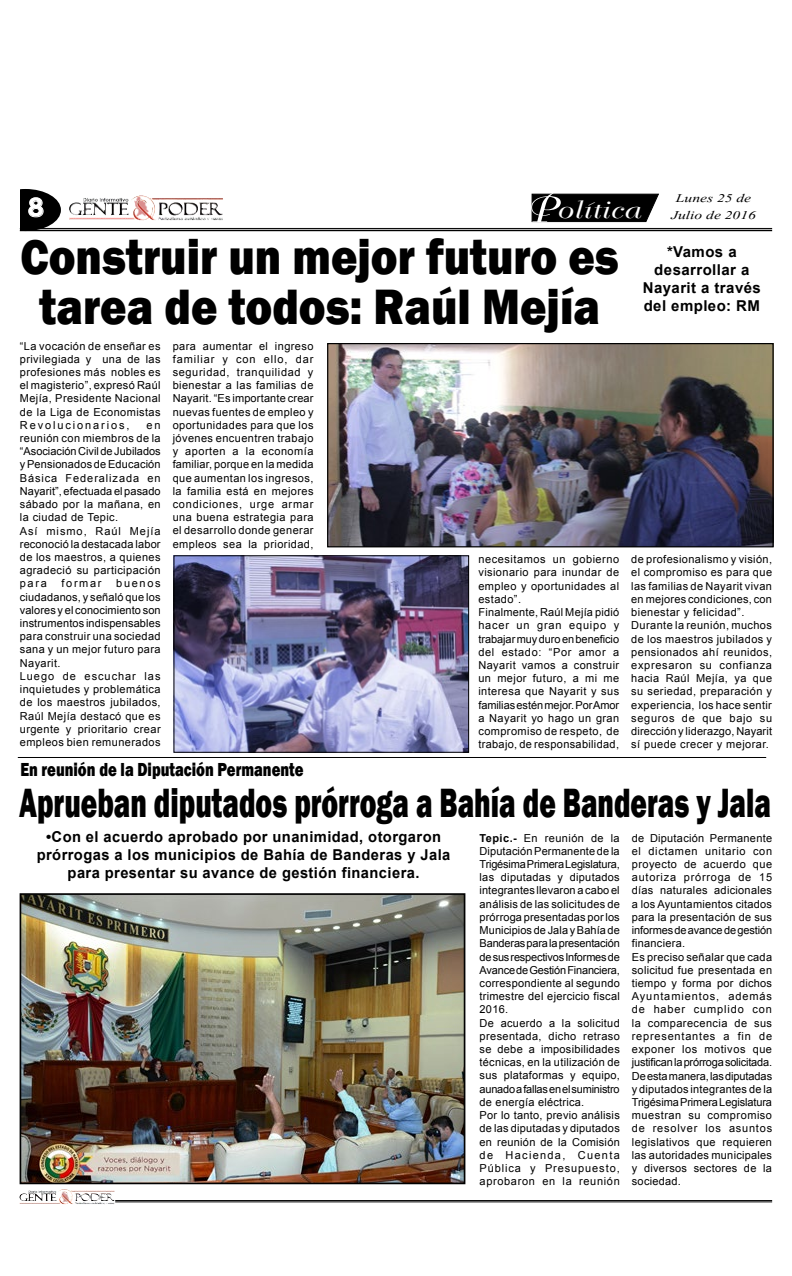
<style>
.page{position:relative;width:792px;height:1276px;background:#fff}
.page>*{position:absolute;margin:0;border:0;box-sizing:border-box;transform-origin:0 0}
.t1{font:800 51.1px/50px "Franklin Gothic";color:#000;text-align:center;scale:.88 1}
.t2{font:800 42px "Franklin Gothic";color:#000;scale:.67 1}
.t3{font:700 25.2px "Century Gothic";color:#fff;scale:1.14 1}
.t4{font:24px "Bellevue";letter-spacing:.03em;color:#fff;scale:1.29 1}
.t5{font:800 19.4px "Franklin Gothic";color:#000;scale:.77 1}
.t6{font:700 15px/18px "Arial";letter-spacing:.03em;color:#000;text-align:center}
.t7{font:14.6px "Vijaya";color:#000;scale:1.32 1}
.t8{font:11px/13.2px "Arial";letter-spacing:.035em;color:#000}
.s1{font-weight:700}
</style>
<div class="page">
<img style="left:58px;top:1189px;width:14px;height:12px">
<img style="left:131px;top:196px;width:23px;height:20px">
<hr style="left:115px;top:1200px;width:657px;height:1px;background:#000">
<hr style="left:115px;top:1201px;width:657px;height:1px;background:#000">
<svg style="left:20px;top:189px;width:41px;height:41px"></svg>
<hr style="left:20px;top:228px;width:752px;height:1px;background:#000">
<hr style="left:20px;top:230px;width:752px;height:1px;background:#000">
<svg style="left:531px;top:193px;width:128px;height:30px"></svg>
<img style="left:329px;top:345px;width:443px;height:200px">
<div style="left:327px;top:343px;width:447px;height:204px;border:1px solid #000"></div>
<hr style="left:18px;top:757px;width:748px;height:1px;background:#000">
<img style="left:23px;top:896px;width:439px;height:285px">
<div style="left:20px;top:893px;width:445px;height:291px;border:2px solid #000"></div>
<img style="left:175px;top:557px;width:292px;height:194px">
<div style="left:173px;top:555px;width:296px;height:198px;border:1px solid #000"></div>
<h3 class="t7" style="left:676px;top:186px;width:59px">Lunes 25 de</h3>
<h3 class="t3" style="left:28px;top:188px;width:16px">8</h3>
<h3 class="t4" style="left:555px;top:197px;width:66px">olítica</h3>
<h3 class="t7" style="left:671px;top:204px;width:66px">Julio de 2016</h3>
<h1 class="t1" style="left:20px;top:232px;width:682px">Construir un mejor futuro es tarea de todos: Raúl Mejía</h1>
<h3 class="t6" style="left:643px;top:243px;width:120px">*Vamos a desarrollar a<br>Nayarit a través del empleo: RM</h3>
<p class="t8" style="left:20px;top:339px;width:142px;text-align:justify">“La vocación de enseñar es privilegiada y una de las profesiones más nobles es el magisterio”, expresó Raúl Mejía, Presidente Nacional de la Liga de Economistas Revolucionarios,</p>
<p class="t8" style="left:20px;top:418px;width:142px;text-indent:127px">en reunión con miembros de la “Asociación Civil de Jubilados y Pensionados de Educación<br>Básica Federalizada en<br>Nayarit”, efectuada el pasado sábado por la mañana, en la ciudad de Tepic.<br>Así mismo, Raúl Mejía reconoció la destacada labor de los maestros, a quienes agradeció su participación para</p>
<p class="t8" style="left:62px;top:577px;width:42px">formar</p>
<p class="t8" style="left:20px;top:577px;width:142px;text-indent:96px">buenos ciudadanos, y señaló que los valores y el conocimiento son instrumentos indispensables para construir una sociedad sana y un mejor futuro para<br>Nayarit.<br>Luego de escuchar las inquietudes y problemática de los maestros jubilados,<br>Raúl Mejía destacó que es urgente y prioritario crear empleos bien remunerados</p>
<p class="t8" style="left:173px;top:339px;width:142px;text-align:justify">para aumentar el ingreso familiar y con ello, dar seguridad, tranquilidad y bienestar a las familias de Nayarit. “Es importante crear nuevas fuentes de empleo y oportunidades para que los jóvenes encuentren trabajo y aporten a la economía familiar, porque en la medida que aumentan los ingresos, la familia está en mejores condiciones, urge armar una buena estrategia para el desarrollo donde generar empleos sea la prioridad,</p>
<p class="t8" style="left:478px;top:553px;width:142px">necesitamos un gobierno visionario para inundar de empleo y oportunidades al estado”.<br>Finalmente, Raúl Mejía pidió hacer un gran equipo y trabajar muy duro en beneficio del estado: “Por amor a<br>Nayarit vamos a construir un mejor futuro, a mi me interesa que Nayarit y sus familias estén mejor. Por Amor a Nayarit yo hago un gran compromiso de respeto, de trabajo, de responsabilidad,</p>
<p class="t8" style="left:631px;top:553px;width:142px">de profesionalismo y visión, el compromiso es para que las familias de Nayarit vivan en mejores condiciones, con bienestar y felicidad”.<br>Durante la reunión, muchos de los maestros jubilados y pensionados ahí reunidos, expresaron su confianza hacia Raúl Mejía, ya que su seriedad, preparación y experiencia, los hace sentir seguros de que bajo su dirección y liderazgo, Nayarit sí puede crecer y mejorar.</p>
<h3 class="t5" style="left:20px;top:757px;width:369px">En reunión de la Diputación Permanente</h3>
<h2 class="t2" style="left:19px;top:776px;width:1123px">Aprueban diputados prórroga a Bahía de Banderas y Jala</h2>
<p class="t8" style="left:480px;top:831px;width:142px"><span class="s1">Tepic.-</span> En reunión de la<br>Diputación Permanente de la<br>Trigésima Primera Legislatura, las diputadas y diputados integrantes llevaron a cabo el análisis de las solicitudes de prórroga presentadas por los<br>Municipios de Jala y Bahía de<br>Banderas para la presentación de sus respectivos Informes de<br>Avance de Gestión Financiera, correspondiente al segundo trimestre del ejercicio fiscal<br>2016.<br>De acuerdo a la solicitud presentada, dicho retraso se debe a imposibilidades técnicas, en la utilización de sus plataformas y equipo, aunado a fallas en el suministro de energía eléctrica.<br>Por lo tanto, previo análisis de las diputadas y diputados en reunión de la Comisión de Hacienda, Cuenta<br>Pública y Presupuesto, aprobaron en la reunión</p>
<p class="t8" style="left:632px;top:831px;width:142px">de Diputación Permanente el dictamen unitario con proyecto de acuerdo que autoriza prórroga de 15 días naturales adicionales a los Ayuntamientos citados para la presentación de sus informes de avance de gestión financiera.<br>Es preciso señalar que cada solicitud fue presentada en tiempo y forma por dichos<br>Ayuntamientos, además de haber cumplido con la comparecencia de sus representantes a fin de exponer los motivos que justifican la prórroga solicitada.<br>De esta manera, las diputadas y diputados integrantes de la<br>Trigésima Primera Legislatura muestran su compromiso de resolver los asuntos legislativos que requieren las autoridades municipales y diversos sectores de la sociedad.</p>
<h3 class="t6" style="left:37px;top:827px;width:415px">•Con el acuerdo aprobado por unanimidad, otorgaron prórrogas a los municipios de Bahía de Banderas y Jala para presentar su avance de gestión financiera.</h3>
</div>
